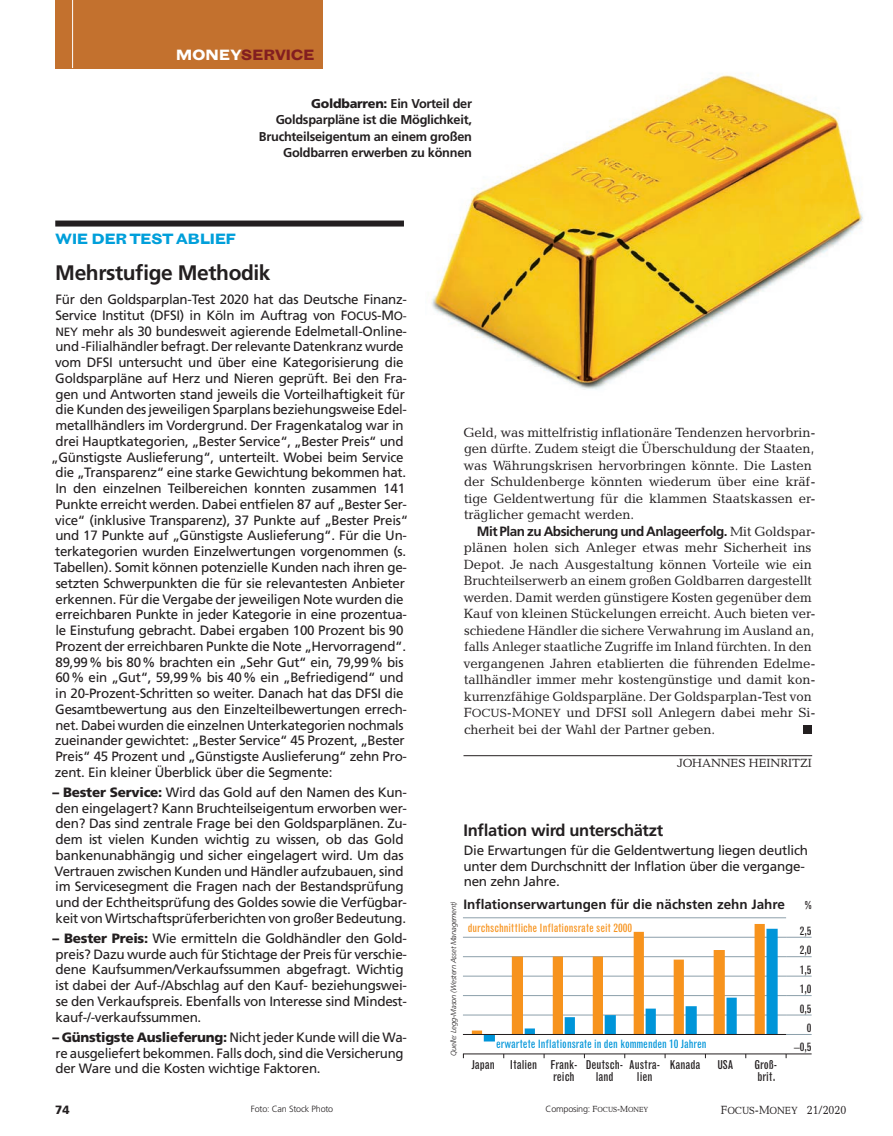
<style>
.page{position:relative;width:893px;height:1136px;background:#fff}
.page>*{position:absolute;margin:0;border:0;box-sizing:border-box;transform-origin:0 0}
.t1{font:700 21px "Frutiger";letter-spacing:-.02em;color:#231f20}
.t2{font:700 16.5px "Frutiger";letter-spacing:-.02em;color:#231f20}
.t3{font:700 expanded 15px "Grotesque";letter-spacing:-.04em;color:#009fda}
.t4{font:700 expanded 15px "Grotesque";letter-spacing:-.025em;color:#831e20}
.t5{font:13.5px/15.8px "Frutiger";letter-spacing:-.02em;color:#231f20}
.t6{font:13.5px/16.5px "Candida Focus Roman";color:#231f20}
.t7{font:700 13.5px "Frutiger";letter-spacing:-.035em;color:#231f20}
.t8{font:700 13.5px "Frutiger";color:#231f20}
.t9{font:700 12.75px/16.5px "Frutiger";letter-spacing:-.02em;color:#231f20;text-align:right}
.t10{font:condensed 12px/12px "Grotesque";color:#231f20;text-align:center}
.t11{font:12px "Candida Focus Roman";color:#231f20;scale:.9 1}
.t12{font:12px "Candida Focus Roman";color:#231f20}
.t13{font:900 12px "Frutiger";color:#231f20}
.t14{font:condensed 11.25px "Grotesque";color:#0095d9}
.t15{font:condensed 11.25px "Grotesque";color:#f7931d}
.t16{font:condensed 11.25px "Grotesque";color:#231f20}
.t17{font:300 9px "Frutiger";letter-spacing:-.02em;color:#231f20}
.t18{font:italic 300 7.5px "Frutiger";letter-spacing:-.02em;color:#231f20}
.s1{color:#fff}
.s2{font-weight:900}
.s3{font-size:12px}
.s4{font-family:"Candida Focus Roman";font-weight:400}
.s5{font-family:"Candida Focus Roman";font-weight:400;font-size:7.5px}
.s6{font-size:10.5px}
</style>
<div class="page">
<img style="left:431px;top:74px;width:432px;height:316px">
<div style="left:804px;top:725px;width:8px;height:9px;background:#231f20"></div>
<div style="left:55px;top:0;width:268px;height:68px;background:#c3712e"></div>
<hr style="left:72px;top:0;width:1px;height:68px;background:#fff">
<hr style="left:463px;top:1014px;width:323px;height:1px;background:#8c9faa">
<hr style="left:463px;top:995px;width:323px;height:1px;background:#8c9faa">
<hr style="left:463px;top:975px;width:323px;height:1px;background:#8c9faa">
<hr style="left:463px;top:956px;width:323px;height:1px;background:#8c9faa">
<hr style="left:463px;top:936px;width:323px;height:1px;background:#8c9faa">
<hr style="left:463px;top:917px;width:323px;height:1px;background:#8c9faa">
<svg style="left:472px;top:924px;width:306px;height:117px"></svg>
<svg style="left:786px;top:1053px;width:26px;height:5px"></svg>
<hr style="left:463px;top:1053px;width:323px;height:1px;background:#231f20">
<svg style="left:786px;top:1014px;width:26px;height:1px"></svg>
<svg style="left:786px;top:975px;width:26px;height:1px"></svg>
<svg style="left:786px;top:936px;width:26px;height:1px"></svg>
<svg style="left:786px;top:1034px;width:26px;height:1px"></svg>
<svg style="left:786px;top:995px;width:26px;height:1px"></svg>
<svg style="left:786px;top:956px;width:26px;height:1px"></svg>
<hr style="left:463px;top:1034px;width:323px;height:1px;background:#231f20">
<hr style="left:463px;top:755px;width:349px;height:1px;background:#231f20">
<div style="left:55px;top:220px;width:349px;height:6px;background:#231f20"></div>
<p class="t4" style="left:176px;top:46px;width:140px"><span class="s1">MONEY</span>SERVICE</p>
<p class="t9" style="left:259px;top:95px;width:215px"><span class="s2">Goldbarren:</span> Ein Vorteil der Goldsparpläne ist die Möglichkeit, Bruchteilseigentum an einem großen Goldbarren erwerben zu können</p>
<p class="t3" style="left:55px;top:230px;width:182px">WIE DER TEST ABLIEF</p>
<h1 class="t1" style="left:55px;top:261px;width:217px">Mehrstufige Methodik</h1>
<p class="t5" style="left:55px;top:291px;width:353px">Für den Goldsparplan-Test 2020 hat das Deutsche Finanz-</p>
<p class="t5" style="left:55px;top:307px;width:353px">Service Institut (DFSI) in Köln im Auftrag von F<span class="s3">OCUS</span>-M<span class="s3">O-</span></p>
<p class="t5" style="left:55px;top:323px;width:353px"><span class="s3">NEY</span> mehr als 30 bundesweit agierende Edelmetall-Online-</p>
<p class="t5" style="left:55px;top:338px;width:350px">und -Filialhändler befragt. Der relevante Datenkranz wurde</p>
<p class="t5" style="left:55px;top:354px;width:350px">vom DFSI untersucht und über eine Kategorisierung die</p>
<p class="t5" style="left:55px;top:370px;width:353px">Goldsparpläne auf Herz und Nieren geprüft. Bei den Fra-</p>
<p class="t5" style="left:56px;top:386px;width:351px">gen und Antworten stand jeweils die Vorteilhaftigkeit für</p>
<p class="t5" style="left:56px;top:401px;width:353px">die Kunden des jeweiligen Sparplans beziehungsweise Edel-</p>
<p class="t5" style="left:56px;top:417px;width:350px">metallhändlers im Vordergrund. Der Fragenkatalog war in</p>
<p class="t5" style="left:56px;top:433px;width:350px">drei Hauptkategorien, „Bester Service“, „Bester Preis“ und</p>
<p class="t5" style="left:51px;top:449px;width:354px">„Günstigste Auslieferung“, unterteilt. Wobei beim Service</p>
<p class="t5" style="left:56px;top:464px;width:352px">die „Transparenz“ eine starke Gewichtung bekommen hat.</p>
<p class="t5" style="left:55px;top:480px;width:351px">In den einzelnen Teilbereichen konnten zusammen 141</p>
<p class="t5" style="left:55px;top:496px;width:353px">Punkte erreicht werden. Dabei entfielen 87 auf „Bester Ser-</p>
<p class="t5" style="left:55px;top:512px;width:354px">vice“ (inklusive Transparenz), 37 Punkte auf „Bester Preis“</p>
<p class="t5" style="left:55px;top:527px;width:353px">und 17 Punkte auf „Günstigste Auslieferung“. Für die Un-</p>
<p class="t5" style="left:55px;top:543px;width:353px">terkategorien wurden Einzelwertungen vorgenommen (s.</p>
<p class="t5" style="left:54px;top:559px;width:355px">Tabellen). Somit können potenzielle Kunden nach ihren ge-</p>
<p class="t5" style="left:56px;top:575px;width:351px">setzten Schwerpunkten die für sie relevantesten Anbieter</p>
<p class="t5" style="left:56px;top:590px;width:350px">erkennen. Für die Vergabe der jeweiligen Note wurden die</p>
<p class="t5" style="left:56px;top:606px;width:353px">erreichbaren Punkte in jeder Kategorie in eine prozentua-</p>
<p class="t5" style="left:55px;top:622px;width:350px">le Einstufung gebracht. Dabei ergaben 100 Prozent bis 90</p>
<p class="t5" style="left:55px;top:638px;width:352px">Prozent der erreichbaren Punkte die Note „Hervorragend“.</p>
<p class="t5" style="left:56px;top:653px;width:349px">89,99% bis 80% brachten ein „Sehr Gut“ ein, 79,99% bis</p>
<p class="t5" style="left:55px;top:669px;width:350px">60% ein „Gut“, 59,99% bis 40% ein „Befriedigend“ und</p>
<p class="t5" style="left:55px;top:685px;width:350px">in 20-Prozent-Schritten so weiter. Danach hat das DFSI die</p>
<p class="t5" style="left:55px;top:701px;width:353px">Gesamtbewertung aus den Einzelteilbewertungen errech-</p>
<p class="t5" style="left:56px;top:716px;width:350px">net. Dabei wurden die einzelnen Unterkategorien nochmals</p>
<p class="t5" style="left:55px;top:732px;width:352px">zueinander gewichtet: „Bester Service“ 45 Prozent, „Bester</p>
<p class="t5" style="left:55px;top:748px;width:353px">Preis“ 45 Prozent und „Günstigste Auslieferung“ zehn Pro-</p>
<p class="t5" style="left:55px;top:764px;width:279px">zent. Ein kleiner Überblick über die Segmente:</p>
<p class="t5" style="left:53px;top:784px;width:356px"><span class="s2">– Bester Service:</span> Wird das Gold auf den Namen des Kun&shy;den eingelagert? Kann Bruchteilseigentum erworben wer&shy;den? Das sind zentrale Frage bei den Goldsparplänen. Zu&shy;dem ist vielen Kunden wichtig zu wissen, ob das Gold bankenunabhängig und sicher eingelagert wird. Um das Vertrauen zwischen Kunden und Händler aufzubauen, sind im Servicesegment die Fragen nach der Bestandsprüfung und der Echtheitsprüfung des Goldes sowie die Verfügbar&shy;keit von Wirtschaftsprüferberichten von großer Bedeutung.</p>
<p class="t5" style="left:53px;top:930px;width:356px"><span class="s2">– Bester Preis:</span> Wie ermitteln die Goldhändler den Gold&shy;preis? Dazu wurde auch für Stichtage der Preis für verschie&shy;dene Kaufsummen/Verkaufssummen abgefragt. Wichtig ist dabei der Auf-/Abschlag auf den Kauf- beziehungswei&shy;se den Verkaufspreis. Ebenfalls von Interesse sind Mindest&shy;kauf-/-verkaufssummen.</p>
<p class="t5" style="left:53px;top:1028px;width:356px"><span class="s2">– Günstigste Auslieferung:</span> Nicht jeder Kunde will die Wa&shy;re ausgeliefert bekommen. Falls doch, sind die Versicherung der Ware und die Kosten wichtige Faktoren.</p>
<p class="t6" style="left:463px;top:424px;width:354px">Geld, was mittelfristig inflationäre Tendenzen hervorbrin&shy;gen dürfte. Zudem steigt die Überschuldung der Staaten, was Währungskrisen hervorbringen könnte. Die Lasten der Schuldenberge könnten wiederum über eine kräf&shy;tige Geldentwertung für die klammen Staatskassen er&shy;träglicher gemacht werden.</p>
<p class="t7" style="left:477px;top:523px;width:340px">Mit Plan zu Absicherung und Anlageerfolg. <span class="s4">Mit Goldspar-</span></p>
<p class="t6" style="left:463px;top:539px;width:354px">plänen holen sich Anleger etwas mehr Sicherheit ins Depot. Je nach Ausgestaltung können Vorteile wie ein Bruchteilserwerb an einem großen Goldbarren dargestellt werden. Damit werden günstigere Kosten gegenüber dem Kauf von kleinen Stückelungen erreicht. Auch bieten ver&shy;schiedene Händler die sichere Verwahrung im Ausland an, falls Anleger staatliche Zugriffe im Inland fürchten. In den vergangenen Jahren etablierten die führenden Edelme&shy;tallhändler immer mehr kostengünstige und damit kon&shy;kurrenzfähige Goldsparpläne. Der Goldsparplan-Test von F<span class="s3">OCUS</span>-M<span class="s3">ONEY</span> und DFSI soll Anlegern dabei mehr Si&shy;cherheit bei der Wahl der Partner geben.</p>
<p class="t12" style="left:677px;top:756px;width:136px">JOHANNES HEINRITZI</p>
<p class="t2" style="left:463px;top:820px;width:201px">Inflation wird unterschätzt</p>
<p class="t5" style="left:464px;top:842px;width:346px">Die Erwartungen für die Geldentwertung liegen deutlich unter dem Durchschnitt der Inflation über die vergange&shy;nen zehn Jahre.</p>
<p class="t8" style="left:463px;top:896px;width:323px">Inflationserwartungen für die nächsten zehn Jahre</p>
<p class="t16" style="left:805px;top:898px;width:8px">%</p>
<p class="t15" style="left:468px;top:921px;width:166px">durchschnittliche Inflationsrate seit 2000</p>
<p class="t18" style="left:449px;top:1056px;width:157px;rotate:-90deg">Quelle: Legg-Mason (Western Asset Management)</p>
<p class="t16" style="left:800px;top:924px;width:13px">2,5</p>
<p class="t16" style="left:800px;top:943px;width:13px">2,0</p>
<p class="t16" style="left:800px;top:962px;width:13px">1,5</p>
<p class="t16" style="left:800px;top:982px;width:13px">1,0</p>
<p class="t16" style="left:800px;top:1001px;width:13px">0,5</p>
<p class="t16" style="left:807px;top:1021px;width:6px">0</p>
<p class="t14" style="left:496px;top:1037px;width:212px">erwartete Inflationsrate in den kommenden 10 Jahren</p>
<p class="t10" style="left:471px;top:1058px;width:108px;text-align:right">Japan Italien Frank&shy;reich</p>
<p class="t10" style="left:586px;top:1058px;width:39px">Deutsch&shy;land</p>
<p class="t10" style="left:629px;top:1058px;width:33px">Austra&shy;lien</p>
<p class="t10" style="left:670px;top:1058px;width:32px">Kanada</p>
<p class="t10" style="left:717px;top:1058px;width:18px">USA</p>
<p class="t10" style="left:754px;top:1058px;width:24px;text-align:left">Groß&shy;brit.</p>
<p class="t16" style="left:794px;top:1040px;width:19px">–0,5</p>
<p class="t17" style="left:251px;top:1103px;width:84px">Foto: Can Stock Photo</p>
<p class="t17" style="left:546px;top:1103px;width:104px">Composing: <span class="s4">F</span><span class="s5">OCUS</span><span class="s4">-M</span><span class="s5">ONEY</span></p>
<p class="t13" style="left:55px;top:1102px;width:16px">74</p>
<p class="t11" style="left:721px;top:1102px;width:141px">F<span class="s6">OCUS</span>-M<span class="s6">ONEY</span> 21/2020</p>
</div>
